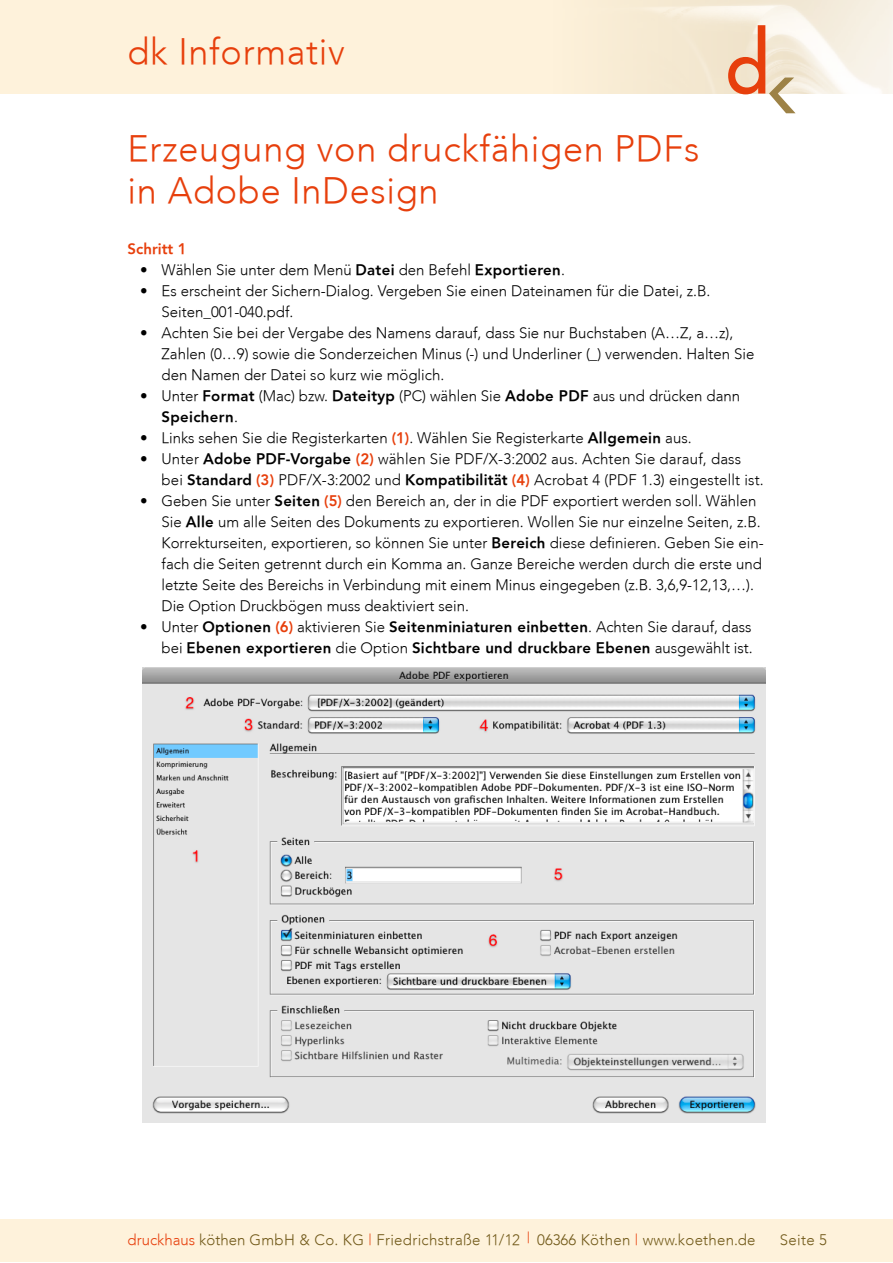
<style>
.page{position:relative;width:893px;height:1263px;background:#fff}
.page>*{position:absolute;margin:0;border:0;box-sizing:border-box;transform-origin:0 0}
.t1{font:300 36px/42px "Avenir";letter-spacing:.02em;color:#e73f0c}
.t2{font:300 15px/21px "Avenir";color:#000}
.t3{font:800 15px/21px "Avenir";letter-spacing:.02em;color:#000;text-align:right}
.t4{font:300 15px "Avenir";letter-spacing:.02em;color:#715919}
.t5{font:800 15px "Avenir";color:#e73f0c}
.s1{font-weight:800}
.s2{font-weight:800;color:#e73f0c}
.s3{font-weight:300}
.s4{color:#e73f0c}
</style>
<div class="page">
<div style="left:0;top:0;width:893px;height:94px;background:#fef2db"></div>
<img style="left:660px;top:0;width:233px;height:94px">
<div style="left:0;top:1220px;width:893px;height:42px;background:#fef2db"></div>
<svg style="left:728px;top:25px;width:68px;height:88px"></svg>
<img style="left:143px;top:668px;width:622px;height:455px">
<h1 class="t1" style="left:128px;top:30px;width:219px">dk Informativ</h1>
<h1 class="t1" style="left:128px;top:128px;width:573px">Erzeugung von druckfähigen PDFs in Adobe InDesign</h1>
<p class="t5" style="left:128px;top:239px;width:61px">Schritt 1</p>
<p class="t2" style="left:140px;top:259px;width:426px">• Wählen Sie unter dem Menü <span class="s1">Datei</span> den Befehl <span class="s1">Exportieren</span>.</p>
<p class="t2" style="left:162px;top:280px;width:550px;text-indent:-21px">• Es erscheint der Sichern-Dialog. Vergeben Sie einen Dateinamen für die Datei, z.B.<br>Seiten_001-040.pdf.</p>
<p class="t2" style="left:162px;top:322px;width:594px;text-indent:-21px">• Achten Sie bei der Vergabe des Namens darauf, dass Sie nur Buchstaben (A…Z, a…z),<br>Zahlen (0…9) sowie die Sonderzeichen Minus (-) und Underliner (_) verwenden. Halten Sie den Namen der Datei so kurz wie möglich.</p>
<p class="t2" style="left:162px;top:385px;width:580px;text-indent:-21px">• Unter <span class="s1">Format</span> (Mac) bzw. <span class="s1">Dateityp</span> (PC) wählen Sie <span class="s1">Adobe PDF</span> aus und drücken dann<br><span class="s1">Speichern</span>.</p>
<p class="t2" style="left:140px;top:427px;width:553px">• Links sehen Sie die Registerkarten <span class="s2">(1)</span>. Wählen Sie Registerkarte <span class="s1">Allgemein</span> aus.</p>
<p class="t2" style="left:162px;top:448px;width:604px;text-indent:-21px">• Unter <span class="s1">Adobe PDF-Vorgabe</span> <span class="s2">(2)</span> wählen Sie PDF/X-3:2002 aus. Achten Sie darauf, dass bei <span class="s1">Standard</span> <span class="s2">(3)</span> PDF/X-3:2002 und <span class="s1">Kompatibilität</span> <span class="s2">(4)</span> Acrobat 4 (PDF 1.3) eingestellt ist.</p>
<p class="t2" style="left:162px;top:490px;width:604px;text-indent:-21px">• Geben Sie unter <span class="s1">Seiten</span> <span class="s2">(5)</span> den Bereich an, der in die PDF exportiert werden soll. Wählen Sie <span class="s1">Alle</span> um alle Seiten des Dokuments zu exportieren. Wollen Sie nur einzelne Seiten, z.B.<br>Korrekturseiten, exportieren, so können Sie unter <span class="s1">Bereich</span> diese definieren. Geben Sie ein&shy;fach die Seiten getrennt durch ein Komma an. Ganze Bereiche werden durch die erste und letzte Seite des Bereichs in Verbindung mit einem Minus eingegeben (z.B. 3,6,9-12,13,…).<br>Die Option Druckbögen muss deaktiviert sein.</p>
<p class="t3" style="left:140px;top:616px;width:614px"><span class="s3">• Unter</span> Optionen <span class="s4">(6)</span> <span class="s3">aktivieren Sie</span> Seitenminiaturen einbetten<span class="s3">. Achten Sie darauf, dass bei</span> Ebenen exportieren <span class="s3">die Option</span> Sichtbare und druckbare Ebenen <span class="s3">ausgewählt ist.</span></p>
<p class="t4" style="left:128px;top:1231px;width:629px"><span class="s4">druckhaus</span> köthen GmbH &amp; Co. KG <span class="s4">|</span> Friedrichstraße 11/12 <span class="s4">|</span> 06366 Köthen <span class="s4">|</span> www.koethen.de</p>
<p class="t4" style="left:780px;top:1231px;width:49px">Seite 5</p>
</div>
